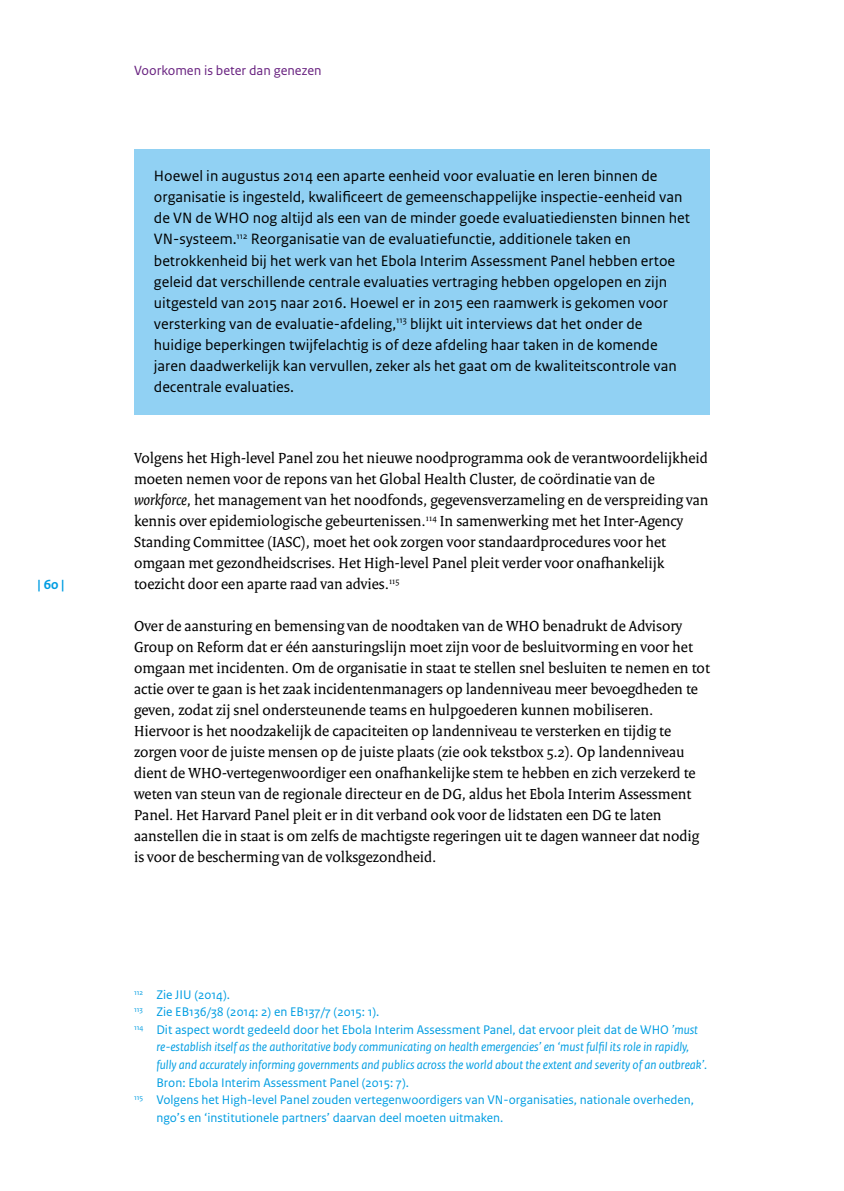
<style>
.page{position:relative;width:844px;height:1191px;background:#fff}
.page>*{position:absolute;margin:0;border:0;box-sizing:border-box;transform-origin:0 0}
._10_RO_Broodtekst{font:15.75px/21px "Rijksoverheid Serif";color:#000}
._21_RO_Kader_Broodte{font:15.75px/21px "Rijksoverheid Sans Text";color:#000}
.t1{font:14px "Rijksoverheid Sans Text";color:#67207f}
.t2{font:700 14px "Rijksoverheid Sans Text";color:#009de2}
._14_RO_Voetnoot{font:italic 13.12px/17.5px "Rijksoverheid Sans Text";color:#009de2}
._14_RO_Voetnoot-2{font:13.12px/17.5px "Rijksoverheid Sans Text";color:#009de2}
.s1{font-style:italic}
.s2{font-style:normal}
</style>
<div class="page">
<div style="left:134px;top:149px;width:575px;height:265px;background:#91d1f3"></div>
<p class="t2" style="left:38px;top:576px;width:28px">| 60 |</p>
<p class="t1" style="left:134px;top:62px;width:189px">Voorkomen is beter dan genezen</p>
<p class="_21_RO_Kader_Broodte" style="left:154px;top:166px;width:537px">Hoewel in augustus 2014 een aparte eenheid voor evaluatie en leren binnen de organisatie is ingesteld, kwalificeert de gemeenschappelijke inspectie-eenheid van de VN de WHO nog altijd als een van de minder goede evaluatiediensten binnen het VN-systeem.<sup>112</sup> Reorganisatie van de evaluatiefunctie, additionele taken en betrokkenheid bij het werk van het Ebola Interim Assessment Panel hebben ertoe geleid dat verschillende centrale evaluaties vertraging hebben opgelopen en zijn uitgesteld van 2015 naar 2016. Hoewel er in 2015 een raamwerk is gekomen voor versterking van de evaluatie-afdeling,<sup>113</sup> blijkt uit interviews dat het onder de huidige beperkingen twijfelachtig is of deze afdeling haar taken in de komende jaren daadwerkelijk kan vervullen, zeker als het gaat om de kwaliteitscontrole van decentrale evaluaties.</p>
<p class="_10_RO_Broodtekst" style="left:134px;top:447px;width:576px">Volgens het High-level Panel zou het nieuwe noodprogramma ook de verantwoordelijkheid moeten nemen voor de repons van het Global Health Cluster, de coördinatie van de <span class="s1">workforce</span>, het management van het noodfonds, gegevensverzameling en de verspreiding van kennis over epidemiologische gebeurtenissen.<sup>114</sup> In samenwerking met het Inter-Agency Standing Committee (IASC), moet het ook zorgen voor standaardprocedures voor het omgaan met gezondheidscrises. Het High-level Panel pleit verder voor onafhankelijk toezicht door een aparte raad van advies.<sup>115</sup></p>
<p class="_10_RO_Broodtekst" style="left:134px;top:615px;width:577px">Over de aansturing en bemensing van de noodtaken van de WHO benadrukt de Advisory Group on Reform dat er één aansturingslijn moet zijn voor de besluitvorming en voor het omgaan met incidenten. Om de organisatie in staat te stellen snel besluiten te nemen en tot actie over te gaan is het zaak incidentenmanagers op landenniveau meer bevoegdheden te geven, zodat zij snel ondersteunende teams en hulpgoederen kunnen mobiliseren.<br>Hiervoor is het noodzakelijk de capaciteiten op landenniveau te versterken en tijdig te zorgen voor de juiste mensen op de juiste plaats (zie ook tekstbox 5.2). Op landenniveau dient de WHO-vertegenwoordiger een onafhankelijke stem te hebben en zich verzekerd te weten van steun van de regionale directeur en de DG, aldus het Ebola Interim Assessment Panel<span class="s1">.</span> Het Harvard Panel pleit er in dit verband ook voor de lidstaten een DG te laten aanstellen die in staat is om zelfs de machtigste regeringen uit te dagen wanneer dat nodig is voor de bescherming van de volksgezondheid.</p>
<p class="_14_RO_Voetnoot-2" style="left:134px;top:986px;width:97px"><sup>112</sup> Zie JIU (2014).</p>
<p class="_14_RO_Voetnoot-2" style="left:134px;top:1003px;width:247px"><sup>113</sup> Zie EB136/38 (2014: 2) en EB137/7 (2015: 1).</p>
<p class="_14_RO_Voetnoot" style="left:156px;top:1021px;width:552px;text-indent:-22px"><sup>114</sup> <span class="s2">Dit aspect wordt gedeeld door het Ebola Interim Assessment Panel, dat ervoor pleit dat de WHO</span> ’must re-establish itself as the authoritative body communicating on health emergencies’ en ‘must fulfil its role in rapidly, fully and accurately informing governments and publics across the world about the extent and severity of an outbreak’.<br><span class="s2">Bron: Ebola Interim Assessment Panel (2015: 7).</span></p>
<p class="_14_RO_Voetnoot-2" style="left:156px;top:1091px;width:539px;text-indent:-22px"><sup>115</sup> Volgens het High-level Panel zouden vertegenwoordigers van VN-organisaties, nationale overheden, ngo’s en ‘institutionele partners’ daarvan deel moeten uitmaken.</p>
</div>
